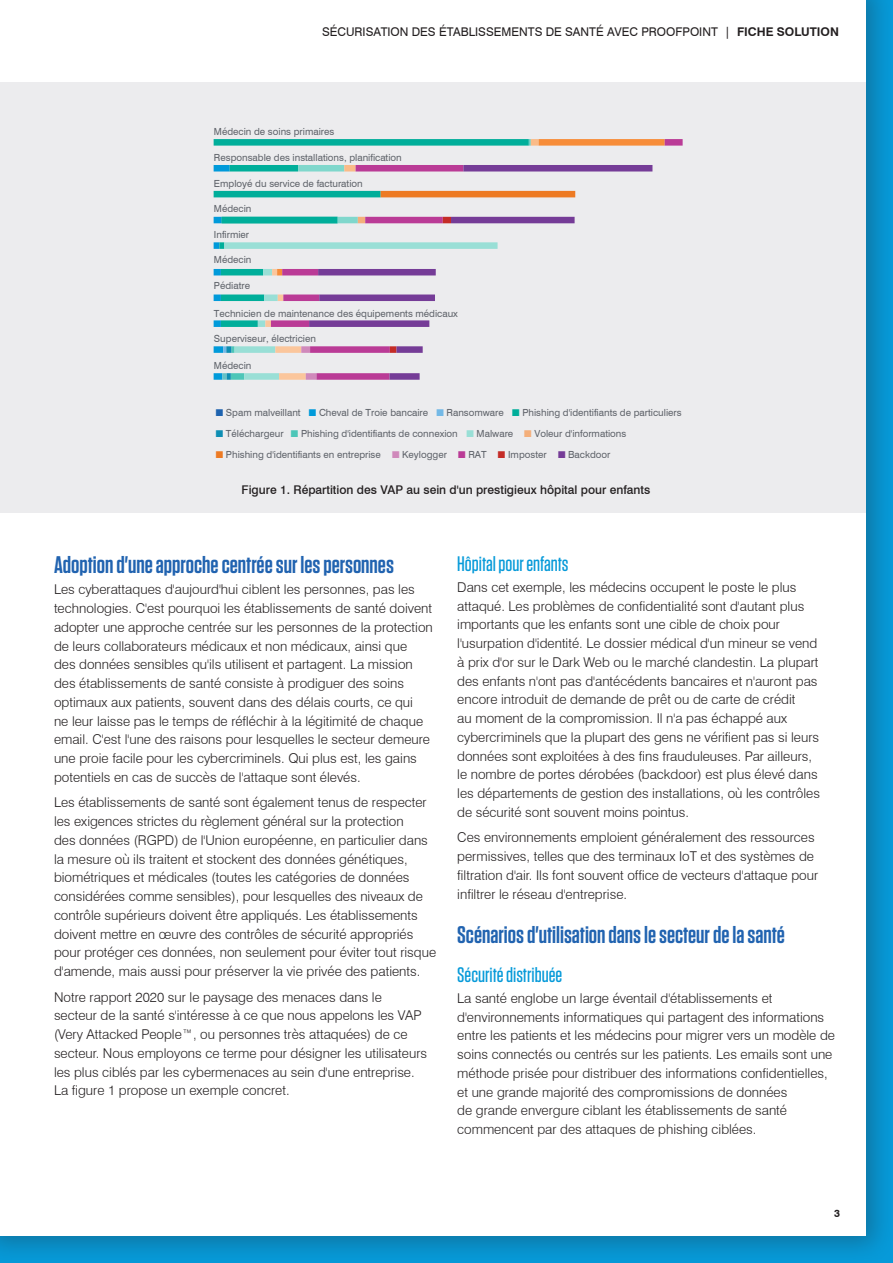
<style>
.page{position:relative;width:893px;height:1263px;background:#fff}
.page>*{position:absolute;margin:0;border:0;box-sizing:border-box;transform-origin:0 0}
.t1{font:600 24px "Tungsten";color:#2163b0}
.t2{font:500 21px "Tungsten";color:#069ad9}
.t3{font:300 13.5px/18.8px "Swiss 721 BT";color:#231f20}
.t4{font:12px "Swiss 721 BT";color:#231f20}
.t5{font:500 12px "Swiss 721 BT";color:#231f20}
.t6{font:700 10.5px "Swiss 721 BT";color:#231f20}
.t7{font:9.75px "Swiss 721 BT";color:#5f636a}
.s1{font-weight:700}
.s2{color:#1e63af}
.s3{color:#009ada}
.s4{color:#74b9e6}
.s5{color:#00ae9a}
.s6{color:#4dc6b8}
.s7{color:#0e8eb3}
.s8{color:#ed7a23}
.s9{color:#99dfd6}
.s10{color:#f4af7b}
.s11{color:#d089bb}
.s12{color:#ba3b96}
.s13{color:#c42c27}
.s14{color:#753c97}
</style>
<div class="page">
<div style="left:0;top:0;width:893px;height:1263px;background:#231f20;opacity:.3"></div>
<div style="left:0;top:0;width:866px;height:1236px;background:#fff"></div>
<div style="left:0;top:83px;width:866px;height:430px;background:#ececee"></div>
<div style="left:214px;top:139px;width:315px;height:7px;background:#00ae9a"></div>
<svg style="left:529px;top:139px;width:2px;height:7px"></svg>
<div style="left:531px;top:139px;width:8px;height:7px;background:#fabb88"></div>
<div style="left:539px;top:139px;width:126px;height:7px;background:#f78d39"></div>
<div style="left:665px;top:139px;width:18px;height:7px;background:#ba3b96"></div>
<div style="left:214px;top:191px;width:167px;height:6px;background:#00ae9a"></div>
<div style="left:381px;top:191px;width:194px;height:6px;background:#ed7a23"></div>
<div style="left:214px;top:217px;width:8px;height:6px;background:#009ada"></div>
<div style="left:222px;top:217px;width:116px;height:6px;background:#00ae9a"></div>
<div style="left:338px;top:217px;width:20px;height:6px;background:#80d7cc"></div>
<div style="left:358px;top:217px;width:7px;height:6px;background:#f4af7b"></div>
<div style="left:365px;top:217px;width:78px;height:6px;background:#ba3b96"></div>
<div style="left:443px;top:217px;width:8px;height:6px;background:#c42c27"></div>
<div style="left:451px;top:217px;width:124px;height:6px;background:#753c97"></div>
<svg style="left:214px;top:242px;width:10px;height:7px"></svg>
<div style="left:224px;top:242px;width:274px;height:7px;background:#99dfd6"></div>
<div style="left:214px;top:165px;width:16px;height:6px;background:#009ada"></div>
<div style="left:230px;top:165px;width:68px;height:6px;background:#00ae9a"></div>
<div style="left:298px;top:165px;width:46px;height:6px;background:#80d7cc"></div>
<div style="left:344px;top:165px;width:12px;height:6px;background:#fabb88"></div>
<div style="left:356px;top:165px;width:107px;height:6px;background:#ba3b96"></div>
<div style="left:463px;top:165px;width:189px;height:6px;background:#753c97"></div>
<div style="left:214px;top:269px;width:7px;height:6px;background:#009ada"></div>
<div style="left:221px;top:269px;width:42px;height:6px;background:#00ae9a"></div>
<div style="left:263px;top:269px;width:9px;height:6px;background:#99dfd6"></div>
<svg style="left:272px;top:269px;width:10px;height:6px"></svg>
<div style="left:282px;top:269px;width:36px;height:6px;background:#ba3b96"></div>
<div style="left:318px;top:269px;width:118px;height:6px;background:#753c97"></div>
<div style="left:214px;top:294px;width:7px;height:7px;background:#009ada"></div>
<div style="left:221px;top:294px;width:43px;height:7px;background:#00ae9a"></div>
<div style="left:264px;top:294px;width:14px;height:7px;background:#99dfd6"></div>
<svg style="left:278px;top:294px;width:5px;height:7px"></svg>
<div style="left:283px;top:294px;width:36px;height:7px;background:#ba3b96"></div>
<div style="left:319px;top:294px;width:116px;height:7px;background:#753c97"></div>
<div style="left:214px;top:320px;width:7px;height:7px;background:#009ada"></div>
<div style="left:221px;top:320px;width:37px;height:7px;background:#00ae9a"></div>
<div style="left:258px;top:320px;width:7px;height:7px;background:#99dfd6"></div>
<div style="left:265px;top:320px;width:6px;height:7px;background:#fbc69c"></div>
<div style="left:271px;top:320px;width:38px;height:7px;background:#ba3b96"></div>
<div style="left:309px;top:320px;width:120px;height:7px;background:#753c97"></div>
<div style="left:214px;top:346px;width:9px;height:7px;background:#009ada"></div>
<svg style="left:223px;top:346px;width:3px;height:7px"></svg>
<div style="left:226px;top:346px;width:6px;height:7px;background:#0e8eb3"></div>
<svg style="left:232px;top:346px;width:3px;height:7px"></svg>
<div style="left:235px;top:346px;width:40px;height:7px;background:#99dfd6"></div>
<div style="left:275px;top:346px;width:26px;height:7px;background:#fbc69c"></div>
<div style="left:301px;top:346px;width:9px;height:7px;background:#d089bb"></div>
<div style="left:310px;top:346px;width:80px;height:7px;background:#ba3b96"></div>
<div style="left:390px;top:346px;width:6px;height:7px;background:#c42c27"></div>
<div style="left:396px;top:346px;width:27px;height:7px;background:#753c97"></div>
<div style="left:214px;top:373px;width:8px;height:7px;background:#009ada"></div>
<svg style="left:222px;top:373px;width:9px;height:7px"></svg>
<div style="left:231px;top:373px;width:13px;height:7px;background:#4dc6b8"></div>
<div style="left:244px;top:373px;width:35px;height:7px;background:#99dfd6"></div>
<div style="left:279px;top:373px;width:27px;height:7px;background:#fbc69c"></div>
<div style="left:306px;top:373px;width:10px;height:7px;background:#d089bb"></div>
<div style="left:316px;top:373px;width:73px;height:7px;background:#ba3b96"></div>
<div style="left:389px;top:373px;width:31px;height:7px;background:#753c97"></div>
<p class="t4" style="left:322px;top:25px;width:518px">SÉCURISATION DES ÉTABLISSEMENTS DE SANTÉ AVEC PROOFPOINT | <span class="s1">FICHE SOLUTION</span></p>
<p class="t7" style="left:214px;top:125px;width:122px">Médecin de soins primaires</p>
<p class="t7" style="left:214px;top:151px;width:189px">Responsable des installations, planification</p>
<p class="t7" style="left:214px;top:177px;width:150px">Employé du service de facturation</p>
<p class="t7" style="left:214px;top:203px;width:39px">Médecin</p>
<p class="t7" style="left:214px;top:228px;width:37px">Infirmier</p>
<p class="t7" style="left:214px;top:254px;width:39px">Médecin</p>
<p class="t7" style="left:214px;top:280px;width:38px">Pédiatre</p>
<p class="t7" style="left:214px;top:307px;width:245px">Technicien de maintenance des équipements médicaux</p>
<p class="t7" style="left:214px;top:333px;width:103px">Superviseur, électricien</p>
<p class="t7" style="left:214px;top:359px;width:39px">Médecin</p>
<p class="t7" style="left:216px;top:407px;width:467px"><span class="s2">■</span> Spam malveillant <span class="s3">■</span> Cheval de Troie bancaire <span class="s4">■</span> Ransomware <span class="s5">■</span> Phishing d'identifiants de particuliers</p>
<p class="t7" style="left:291px;top:428px;width:168px"><span class="s6">■</span> Phishing d'identifiants de connexion</p>
<p class="t7" style="left:216px;top:428px;width:69px"><span class="s7">■</span> Téléchargeur</p>
<p class="t7" style="left:216px;top:448px;width:166px"><span class="s8">■</span> Phishing d'identifiants en entreprise</p>
<p class="t7" style="left:466px;top:428px;width:161px"><span class="s9">■</span> Malware <span class="s10">■</span> Voleur d'informations</p>
<p class="t7" style="left:392px;top:448px;width:220px"><span class="s11">■</span> Keylogger <span class="s12">■</span> RAT <span class="s13">■</span> Imposter <span class="s14">■</span> Backdoor</p>
<p class="t5" style="left:242px;top:482px;width:410px">Figure 1. Répartition des VAP au sein d'un prestigieux hôpital pour enfants</p>
<h1 class="t1" style="left:54px;top:552px;width:341px">Adoption d'une approche centrée sur les personnes</h1>
<p class="t3" style="left:54px;top:580px;width:380px">Les cyberattaques d'aujourd'hui ciblent les personnes, pas les technologies. C'est pourquoi les établissements de santé doivent adopter une approche centrée sur les personnes de la protection de leurs collaborateurs médicaux et non médicaux, ainsi que<br>des données sensibles qu'ils utilisent et partagent. La mission des établissements de santé consiste à prodiguer des soins optimaux aux patients, souvent dans des délais courts, ce qui<br>ne leur laisse pas le temps de réfléchir à la légitimité de chaque email. C'est l'une des raisons pour lesquelles le secteur demeure une proie facile pour les cybercriminels. Qui plus est, les gains potentiels en cas de succès de l'attaque sont élevés.</p>
<p class="t3" style="left:54px;top:793px;width:384px">Les établissements de santé sont également tenus de respecter les exigences strictes du règlement général sur la protection<br>des données (RGPD) de l'Union européenne, en particulier dans la mesure où ils traitent et stockent des données génétiques, biométriques et médicales (toutes les catégories de données considérées comme sensibles), pour lesquelles des niveaux de contrôle supérieurs doivent être appliqués. Les établissements doivent mettre en œuvre des contrôles de sécurité appropriés pour protéger ces données, non seulement pour éviter tout risque d'amende, mais aussi pour préserver la vie privée des patients.</p>
<p class="t3" style="left:54px;top:987px;width:375px">Notre rapport 2020 sur le paysage des menaces dans le secteur de la santé s'intéresse à ce que nous appelons les VAP (Very Attacked People™, ou personnes très attaquées) de ce secteur. Nous employons ce terme pour désigner les utilisateurs les plus ciblés par les cybermenaces au sein d'une entreprise.<br>La figure 1 propose un exemple concret.</p>
<h2 class="t2" style="left:457px;top:553px;width:113px">Hôpital pour enfants</h2>
<p class="t3" style="left:457px;top:578px;width:364px">Dans cet exemple, les médecins occupent le poste le plus attaqué. Les problèmes de confidentialité sont d'autant plus importants que les enfants sont une cible de choix pour l'usurpation d'identité. Le dossier médical d'un mineur se vend à prix d'or sur le Dark Web ou le marché clandestin. La plupart des enfants n'ont pas d'antécédents bancaires et n'auront pas encore introduit de demande de prêt ou de carte de crédit<br>au moment de la compromission. Il n'a pas échappé aux cybercriminels que la plupart des gens ne vérifient pas si leurs données sont exploitées à des fins frauduleuses. Par ailleurs, le nombre de portes dérobées (backdoor) est plus élevé dans les départements de gestion des installations, où les contrôles de sécurité sont souvent moins pointus.</p>
<p class="t3" style="left:457px;top:828px;width:362px">Ces environnements emploient généralement des ressources permissives, telles que des terminaux IoT et des systèmes de filtration d'air. Ils font souvent office de vecteurs d'attaque pour infiltrer le réseau d'entreprise.</p>
<h1 class="t1" style="left:457px;top:922px;width:329px">Scénarios d'utilisation dans le secteur de la santé</h1>
<h2 class="t2" style="left:457px;top:964px;width:107px">Sécurité distribuée</h2>
<p class="t3" style="left:457px;top:989px;width:379px">La santé englobe un large éventail d'établissements et d'environnements informatiques qui partagent des informations entre les patients et les médecins pour migrer vers un modèle de soins connectés ou centrés sur les patients. Les emails sont une méthode prisée pour distribuer des informations confidentielles, et une grande majorité des compromissions de données<br>de grande envergure ciblant les établissements de santé commencent par des attaques de phishing ciblées.</p>
<p class="t6" style="left:834px;top:1207px;width:7px">3</p>
</div>
